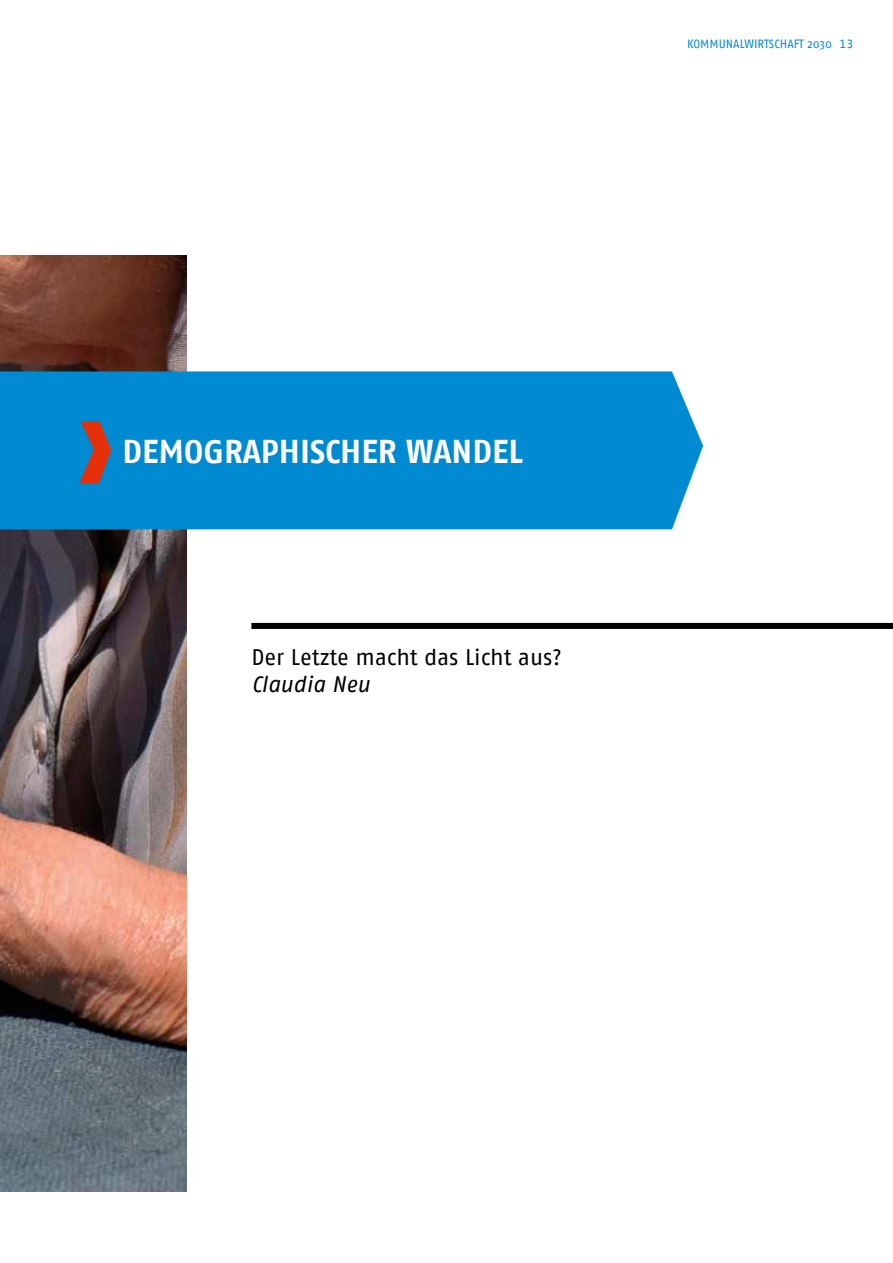
<style>
.page{position:relative;width:893px;height:1263px;background:#fff}
.page>*{position:absolute;margin:0;border:0;box-sizing:border-box;transform-origin:0 0}
.t1{font:700 33px "Fago No";color:#fff}
.t2{font:22.5px "Fago No";letter-spacing:-.005em;color:#000}
.t3{font:italic 22.5px "Fago No Regular Lf";letter-spacing:-.005em;color:#000}
.t4{font:12px "Fago No";color:#008ad2}
.s1{font-family:"Fago No Regular Tf"}
</style>
<div class="page">
<img style="left:0;top:255px;width:187px;height:936px">
<div style="left:0;top:371px;width:703px;height:158px;background:#008ad2"></div>
<div style="left:251px;top:623px;width:642px;height:6px;background:#000"></div>
<svg style="left:79px;top:421px;width:32px;height:63px;background:#825660"></svg>
<p class="t4" style="left:687px;top:37px;width:168px">Kommunalwirtschaft 2030 <span class="s1">13</span></p>
<h1 class="t1" style="left:122px;top:432px;width:402px">DEMOGRAPHISCHER WANDEL</h1>
<p class="t2" style="left:251px;top:644px;width:312px">Der Letzte macht das Licht aus?</p>
<p class="t3" style="left:251px;top:672px;width:120px">Claudia Neu</p>
</div>
